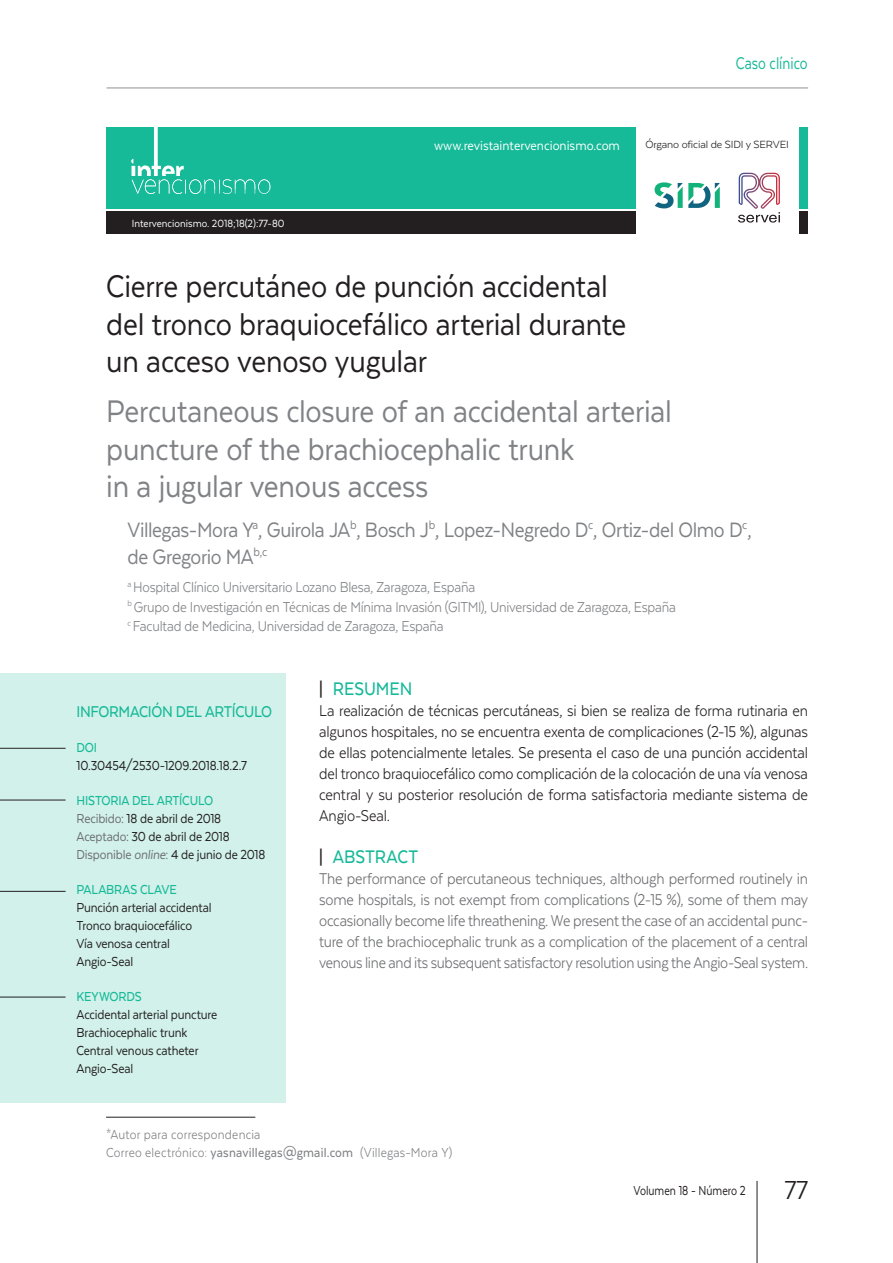
<style>
.page{position:relative;width:893px;height:1263px;background:#fff}
.page>*{position:absolute;margin:0;border:0;box-sizing:border-box;transform-origin:0 0}
.INTER_Titular_ingles{font:36px/37.5px "Texta";letter-spacing:-.005em;color:#808285;scale:.9 1}
.INTER_Titular{font:36px/37.5px "Texta";letter-spacing:-.005em;color:#231f20;scale:.9 1}
.INTER_Numero_pagina{font:30px "Texta";color:#231f20;scale:.93 1}
.INTER_Autor{font:24px/27px "Texta";letter-spacing:-.02em;color:#808285;scale:.9 1}
.INTER_Apartado_1{font:500 21px "Texta";color:#16b998;scale:.9 1}
.INTER_Cintillo_secci{font:19.5px "Texta";color:#16b998;scale:.8 1}
.INTER_Texto{font:18px/21px "Texta";letter-spacing:-.005em;color:#231f20;text-align:justify;scale:.9 1}
.INTER_Abstract_ingle{font:18px/21px "Texta";letter-spacing:-.015em;color:#6c6d70;text-align:justify;scale:.9 1}
.INTER_Info_titular{font:500 18px "Texta";letter-spacing:-.02em;color:#16b998;scale:.9 1}
.INTER_Autor_datos{font:16.5px "Texta";letter-spacing:-.015em;color:#808285;scale:.9 1}
.INTER_Info_texto{font:15px "Texta";letter-spacing:-.01em;color:#231f20;scale:.9 1}
.INTER_Autor_correspo{font:15px "Texta";letter-spacing:.015em;color:#808285;scale:.9 1}
.INTER_Info_historia{font:15px "Texta";letter-spacing:-.01em;color:#231f20;scale:.9 1}
.INTER_Info_apartado{font:500 15px "Texta";letter-spacing:-.01em;color:#16b998;scale:.9 1}
.t1{font:15px "Texta";color:#fff;scale:.93 1}
.INTER_Pagina_datos_r{font:15px "Texta";color:#231f20;scale:.8 1}
.t2{font:12px "Texta";color:#fff;scale:.93 1}
.t3{font:12px "Texta";letter-spacing:-.01em;color:#231f20}
.s1{color:#6c6d70}
.s2{font-style:italic;color:#6c6d70}
.s3{color:#231f20}
.s4{font-weight:500}
</style>
<div class="page">
<div style="left:106px;top:128px;width:702px;height:81px;background:#16b998"></div>
<div style="left:106px;top:211px;width:702px;height:23px;background:#231f20"></div>
<div style="left:636px;top:125px;width:162px;height:109px;background:#fff"></div>
<svg style="left:131px;top:127px;width:139px;height:67px"></svg>
<svg style="left:655px;top:182px;width:65px;height:26px"></svg>
<svg style="left:743px;top:172px;width:33px;height:1px"></svg>
<svg style="left:738px;top:173px;width:42px;height:50px"></svg>
<hr style="left:106px;top:1117px;width:149px;height:1px;background:#231f20">
<div style="left:0;top:674px;width:285px;height:429px;background:#d1f1ea"></div>
<hr style="left:0;top:800px;width:66px;height:1px;background:#231f20">
<hr style="left:0;top:891px;width:66px;height:1px;background:#231f20">
<hr style="left:0;top:997px;width:66px;height:1px;background:#231f20">
<hr style="left:0;top:748px;width:66px;height:1px;background:#231f20">
<hr style="left:107px;top:88px;width:701px;height:1px;background:#231f20">
<hr style="left:757px;top:1181px;width:1px;height:82px;background:#231f20">
<p class="INTER_Cintillo_secci" style="left:736px;top:53px;width:91px">Caso clínico</p>
<p class="t2" style="left:132px;top:217px;width:166px">Intervencionismo. 2018;18(2):77-80</p>
<p class="t1" style="left:434px;top:137px;width:201px">www.revistaintervencionismo.com</p>
<p class="t3" style="left:645px;top:138px;width:145px">Órgano oficial de SIDI y SERVEI</p>
<p class="INTER_Titular" style="left:106px;top:267px;width:579px">Cierre percutáneo de punción accidental del tronco braquiocefálico arterial durante un acceso venoso yugular</p>
<p class="INTER_Titular_ingles" style="left:106px;top:392px;width:630px">Percutaneous closure of an accidental arterial puncture of the brachiocephalic trunk<br>in a jugular venous access</p>
<p class="INTER_Autor" style="left:128px;top:516px;width:695px">Villegas-Mora Y<sup>a</sup>, Guirola JA<sup>b</sup>, Bosch J<sup>b</sup>, Lopez-Negredo D<sup>c</sup>, Ortiz-del Olmo D<sup>c</sup>, de Gregorio MA<sup>b,c</sup></p>
<p class="INTER_Autor_datos" style="left:128px;top:579px;width:388px"><sup>a</sup> Hospital Clínico Universitario Lozano Blesa, Zaragoza, España</p>
<p class="INTER_Autor_datos" style="left:128px;top:598px;width:611px"><sup>b</sup> Grupo de Investigación en Técnicas de Mínima Invasión (GITMI), Universidad de Zaragoza, España</p>
<p class="INTER_Autor_datos" style="left:128px;top:618px;width:353px"><sup>c</sup> Facultad de Medicina, Universidad de Zaragoza, España</p>
<p class="INTER_Info_titular" style="left:77px;top:702px;width:219px">INFORMACIÓN DEL ARTÍCULO</p>
<p class="INTER_Info_apartado" style="left:77px;top:740px;width:24px">DOI</p>
<p class="INTER_Info_texto" style="left:77px;top:758px;width:191px">10.30454/2530-1209.2018.18.2.7</p>
<p class="INTER_Info_apartado" style="left:77px;top:793px;width:154px">HISTORIA DEL ARTÍCULO</p>
<p class="INTER_Info_historia" style="left:77px;top:811px;width:162px"><span class="s1">Recibido:</span> 18 de abril de 2018</p>
<p class="INTER_Info_historia" style="left:77px;top:829px;width:172px"><span class="s1">Aceptado:</span> 30 de abril de 2018</p>
<p class="INTER_Info_historia" style="left:77px;top:847px;width:211px"><span class="s1">Disponible</span> <span class="s2">online</span><span class="s1">:</span> 4 de junio de 2018</p>
<p class="INTER_Info_apartado" style="left:77px;top:882px;width:113px">PALABRAS CLAVE</p>
<p class="INTER_Info_texto" style="left:77px;top:900px;width:152px">Punción arterial accidental</p>
<p class="INTER_Info_texto" style="left:77px;top:918px;width:130px">Tronco braquiocefálico</p>
<p class="INTER_Info_texto" style="left:77px;top:936px;width:105px">Vía venosa central</p>
<p class="INTER_Info_texto" style="left:77px;top:954px;width:65px">Angio-Seal</p>
<p class="INTER_Info_apartado" style="left:77px;top:989px;width:74px">KEYWORDS</p>
<p class="INTER_Info_texto" style="left:77px;top:1007px;width:158px">Accidental arterial puncture</p>
<p class="INTER_Info_texto" style="left:77px;top:1025px;width:125px">Brachiocephalic trunk</p>
<p class="INTER_Info_texto" style="left:77px;top:1043px;width:137px">Central venous catheter</p>
<p class="INTER_Info_texto" style="left:77px;top:1061px;width:65px">Angio-Seal</p>
<p class="INTER_Apartado_1" style="left:319px;top:677px;width:105px"><span class="s3">|</span> RESUMEN</p>
<p class="INTER_Texto" style="left:319px;top:699px;width:545px">La realización de técnicas percutáneas, si bien se realiza de forma rutinaria en algunos hospitales, no se encuentra exenta de complicaciones (2-15 %), algunas de ellas potencialmente letales. Se presenta el caso de una punción accidental del tronco braquiocefálico como complicación de la colocación de una vía venosa central y su posterior resolución de forma satisfactoria mediante sistema de Angio-Seal.</p>
<p class="INTER_Apartado_1" style="left:319px;top:845px;width:112px"><span class="s3">|</span> ABSTRACT</p>
<p class="INTER_Abstract_ingle" style="left:319px;top:867px;width:545px">The performance of percutaneous techniques, although performed routinely in some hospitals, is not exempt from complications (2-15 %), some of them may occasionally become life threathening. We present the case of an accidental punc&shy;ture of the brachiocephalic trunk as a complication of the placement of a central venous line and its subsequent satisfactory resolution using the Angio-Seal system.</p>
<p class="INTER_Autor_correspo" style="left:106px;top:1126px;width:173px">*Autor para correspondencia</p>
<p class="INTER_Autor_correspo" style="left:106px;top:1144px;width:386px">Correo electrónico: <span class="s4">yasnavillegas@gmail.com</span> (Villegas-Mora Y)</p>
<p class="INTER_Pagina_datos_r" style="left:634px;top:1182px;width:142px">Volumen 18 - Número 2</p>
<p class="INTER_Numero_pagina" style="left:784px;top:1174px;width:27px">77</p>
</div>
